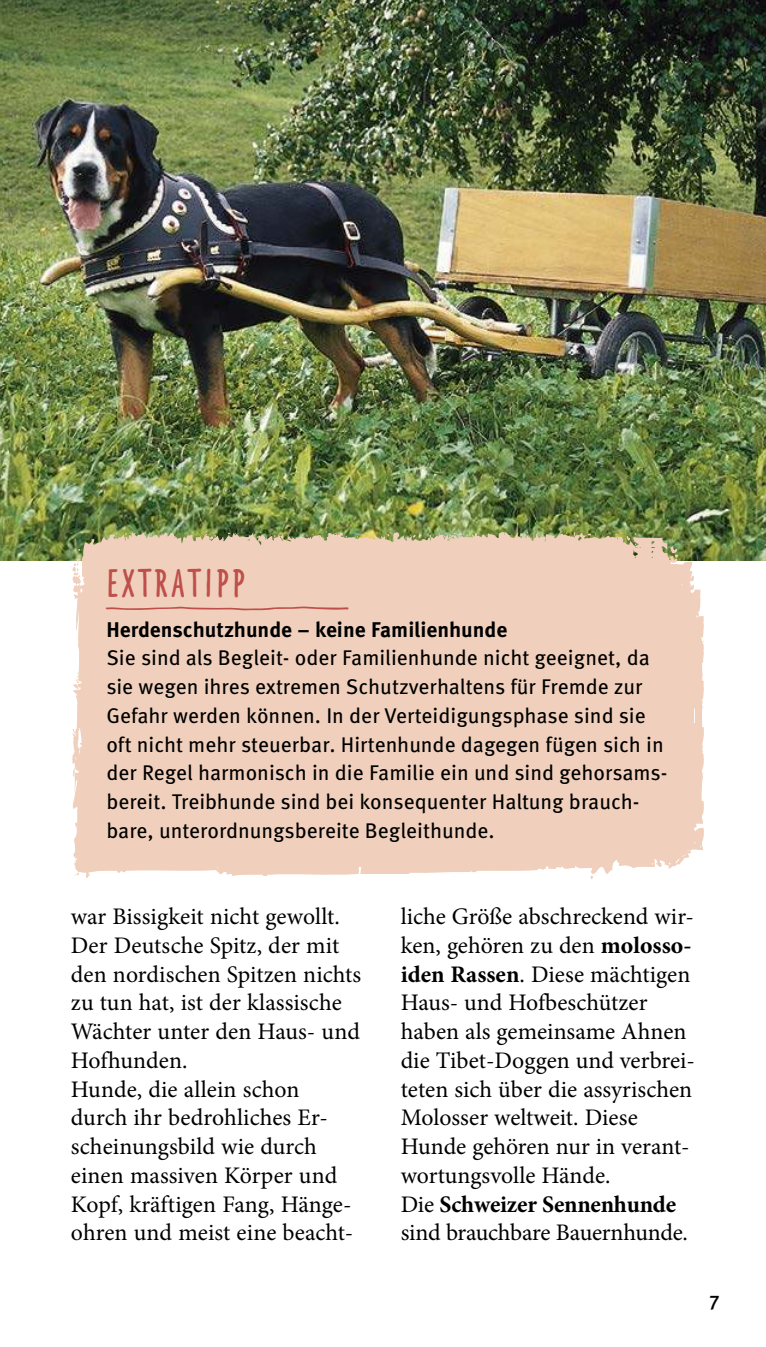
<style>
.page{position:relative;width:766px;height:1347px;background:#fff}
.page>*{position:absolute;margin:0;border:0;box-sizing:border-box;transform-origin:0 0}
.t1{font:48.5px "GU Linienetal";color:#be4f4b}
.t2{font:900 35px "Frieda";letter-spacing:.08em;color:#be4f4b}
.t3{font:23.75px/28.8px "Minion Pro";color:#000}
.t4{font:21.25px/28.8px "Meta OT";color:#000}
.t5{font:700 21.25px "Meta OT";color:#000}
.t6{font:500 20px "Meta OT";color:#000}
.s1{font-weight:700}
</style>
<div class="page">
<img style="left:0;top:0;width:765px;height:560px">
<div style="left:71px;top:529px;width:633px;height:350px;background:#f0d0bc"></div>
<h2 class="t2" style="left:106px;top:562px;width:140px">EXTRATIPP</h2>
<p class="t5" style="left:106px;top:620px;width:402px">Herdenschutzhunde – keine Familienhunde</p>
<p class="t4" style="left:106px;top:645px;width:562px">Sie sind als Begleit- oder Familienhunde nicht geeignet, da sie wegen ihres extremen Schutzverhaltens für Fremde zur Gefahr werden können. In der Verteidigungsphase sind sie oft nicht mehr steuerbar. Hirtenhunde dagegen fügen sich in der Regel harmonisch in die Familie ein und sind gehorsams&shy;bereit. Treibhunde sind bei konsequenter Haltung brauch&shy;bare, unterordnungsbereite Begleithunde.</p>
<h1 class="t1" style="left:106px;top:575px;width:243px">2</h1>
<p class="t3" style="left:71px;top:904px;width:292px">war Bissigkeit nicht gewollt.<br>Der Deutsche Spitz, der mit den nordischen Spitzen nichts zu tun hat, ist der klassische<br>Wächter unter den Haus- und<br>Hofhunden.<br>Hunde, die allein schon durch ihr bedrohliches Er - scheinungsbild wie durch einen massiven Körper und<br>Kopf, kräftigen Fang, Hänge&shy;ohren und meist eine be acht-</p>
<p class="t3" style="left:400px;top:904px;width:296px">liche Größe abschre ckend wir&shy;ken, gehören zu den <span class="s1">molosso&shy;iden Rassen</span>. Diese mächtigen<br>Haus- und Hofbeschützer<br>ha ben als ge meinsame Ahnen die Tibet-Doggen und verbrei&shy;teten sich über die assyrischen<br>Mo losser weltweit. Diese<br>Hunde gehören nur in verant&shy;wortungsvolle Hände.<br>Die <span class="s1">Schweizer Sennenhunde </span>sind brauchbare Bauernhunde.</p>
<p class="t6" style="left:709px;top:1290px;width:12px">7</p>
</div>
